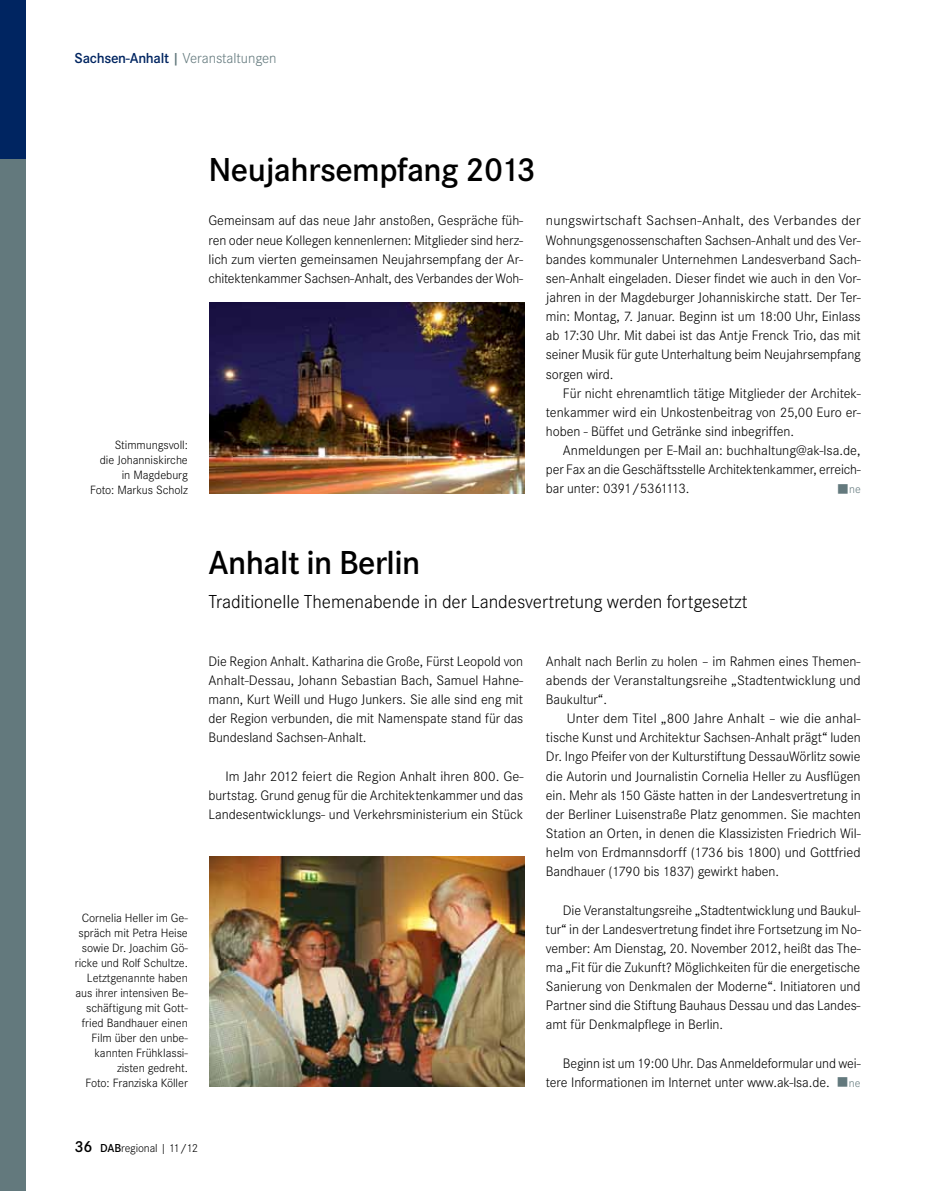
<style>
.page{position:relative;width:936px;height:1191px;background:#fff}
.page>*{position:absolute;margin:0;border:0;box-sizing:border-box;transform-origin:0 0}
.t1{font:600 34.5px "Corporate S";letter-spacing:-.015em;color:#000}
.t2{font:300 19.5px "Corporate S";letter-spacing:-.005em;color:#000}
.t3{font:300 15px "Corporate S";letter-spacing:-.005em;color:#63797d}
.t4{font:300 14.25px/19.2px "Corporate S";letter-spacing:-.005em;color:#000;text-align:justify}
.t5{font:300 14.25px "Corporate S";letter-spacing:-.005em;color:#000;scale:1.05 1}
.t6{font:300 12.45px/15px "Corporate S";letter-spacing:-.005em;color:#000;text-align:right}
.t7{font:300 12px "Corporate S";letter-spacing:-.01em;color:#000}
.t8{font:300 12px "Corporate S";color:#63797d}
.s1{font-weight:600;color:#002561}
.s2{font-weight:600}
.s3{color:#63797d}
.s4{font-size:12px;color:#63797d}
.s5{font-weight:600;font-size:16.5px}
</style>
<div class="page">
<div style="left:0;top:0;width:26px;height:1191px;background:#63797d"></div>
<div style="left:0;top:0;width:26px;height:159px;background:#002561"></div>
<img style="left:209px;top:857px;width:315px;height:229px">
<img style="left:209px;top:302px;width:315px;height:191px">
<p class="t3" style="left:75px;top:50px;width:203px"><span class="s1">Sachsen-Anhalt</span> <span class="s2">|</span> Veranstaltungen</p>
<p class="t6" style="left:90px;top:437px;width:99px">Stimmungsvoll:<br>die Johanniskirche in Magdeburg<br>Foto: Markus Scholz</p>
<p class="t1" style="left:208px;top:149px;width:328px">Neujahrsempfang 2013</p>
<p class="t4" style="left:208px;top:211px;width:316px">Gemeinsam auf das neue Jahr anstoßen, Gespräche füh&shy;ren oder neue Kollegen kennenlernen: Mitglieder sind herz&shy;lich zum vierten gemeinsamen Neujahrsempfang der Ar&shy;chitektenkammer Sachsen-Anhalt, des Verbandes der Woh-</p>
<p class="t5" style="left:546px;top:213px;width:301px">nungswirtschaft Sachsen-Anhalt, des Verbandes der</p>
<p class="t4" style="left:546px;top:230px;width:316px">Wohnungsgenossenschaften Sachsen-Anhalt und des Ver-</p>
<p class="t4" style="left:546px;top:249px;width:316px">bandes kommunaler Unternehmen Landesverband Sach-</p>
<p class="t4" style="left:546px;top:269px;width:316px">sen-Anhalt eingeladen. Dieser findet wie auch in den Vor-</p>
<p class="t4" style="left:546px;top:288px;width:316px">jahren in der Magdeburger Johanniskirche statt. Der Ter-</p>
<p class="t4" style="left:546px;top:307px;width:316px">min: Montag, 7. Januar. Beginn ist um 18:00 Uhr, Einlass</p>
<p class="t4" style="left:546px;top:326px;width:316px">ab 17:30 Uhr. Mit dabei ist das Antje Frenck Trio, das mit</p>
<p class="t4" style="left:546px;top:345px;width:316px">seiner Musik für gute Unterhaltung beim Neujahrsempfang</p>
<p class="t4" style="left:546px;top:364px;width:69px">sorgen wird.</p>
<p class="t4" style="left:563px;top:383px;width:299px">Für nicht ehrenamtlich tätige Mitglieder der Architek-</p>
<p class="t4" style="left:546px;top:403px;width:316px">tenkammer wird ein Unkostenbeitrag von 25,00 Euro er-</p>
<p class="t4" style="left:546px;top:422px;width:249px">hoben - Büffet und Getränke sind inbegriffen.</p>
<p class="t4" style="left:563px;top:441px;width:299px">Anmeldungen per E-Mail an: buchhaltung@ak-lsa.de,</p>
<p class="t4" style="left:546px;top:460px;width:316px">per Fax an die Geschäftsstelle Architektenkammer, erreich-</p>
<p class="t4" style="left:546px;top:479px;width:145px">bar unter: 0391/5361113.</p>
<p class="t8" style="left:836px;top:483px;width:25px">■ne</p>
<p class="t6" style="left:75px;top:910px;width:114px">Cornelia Heller im Ge&shy;spräch mit Petra Heise sowie Dr. Joachim Gö&shy;ricke und Rolf Schultze.<br>Letztgenannte haben aus ihrer intensiven Be&shy;schäftigung mit Gott&shy;fried Bandhauer einen<br>Film über den unbe&shy;kannten Frühklassi&shy;zisten gedreht.<br>Foto: Franziska Köller</p>
<p class="t1" style="left:208px;top:542px;width:213px">Anhalt in Berlin</p>
<p class="t2" style="left:208px;top:590px;width:540px">Traditionelle Themenabende in der Landesvertretung werden fortgesetzt</p>
<p class="t4" style="left:208px;top:651px;width:316px">Die Region Anhalt. Katharina die Große, Fürst Leopold von Anhalt-Dessau, Johann Sebastian Bach, Samuel Hahne&shy;mann, Kurt Weill und Hugo Junkers. Sie alle sind eng mit der Region verbunden, die mit Namenspate stand für das Bundesland Sachsen-Anhalt.</p>
<p class="t4" style="left:208px;top:766px;width:316px;text-indent:17px">Im Jahr 2012 feiert die Region Anhalt ihren 800. Ge&shy;burtstag. Grund genug für die Architektenkammer und das Landesentwicklungs- und Verkehrsministerium ein Stück</p>
<p class="t4" style="left:546px;top:651px;width:316px">Anhalt nach Berlin zu holen – im Rahmen eines Themen-</p>
<p class="t4" style="left:546px;top:670px;width:316px">abends der Veranstaltungsreihe „Stadtentwicklung und</p>
<p class="t4" style="left:546px;top:690px;width:63px">Baukultur“.</p>
<p class="t4" style="left:567px;top:709px;width:295px">Unter dem Titel „800 Jahre Anhalt – wie die anhal-</p>
<p class="t4" style="left:546px;top:728px;width:316px">tische Kunst und Architektur Sachsen-Anhalt prägt“ luden</p>
<p class="t4" style="left:546px;top:747px;width:316px">Dr. Ingo Pfeifer von der Kulturstiftung DessauWörlitz sowie</p>
<p class="t4" style="left:546px;top:766px;width:316px">die Autorin und Journalistin Cornelia Heller zu Ausflügen</p>
<p class="t4" style="left:546px;top:785px;width:316px">ein. Mehr als 150 Gäste hatten in der Landesvertretung in</p>
<p class="t4" style="left:546px;top:804px;width:316px">der Berliner Luisenstraße Platz genommen. Sie machten</p>
<p class="t4" style="left:546px;top:823px;width:316px">Station an Orten, in denen die Klassizisten Friedrich Wil-</p>
<p class="t4" style="left:546px;top:843px;width:316px">helm von Erdmannsdorff (1736 bis 1800) und Gottfried</p>
<p class="t4" style="left:546px;top:862px;width:235px">Bandhauer (1790 bis 1837) gewirkt haben.</p>
<p class="t4" style="left:546px;top:900px;width:316px;text-indent:17px">Die Veranstaltungsreihe „Stadtentwicklung und Baukul&shy;tur“ in der Landesvertretung findet ihre Fortsetzung im No&shy;vember: Am Dienstag, 20. November 2012, heißt das The&shy;ma „Fit für die Zukunft? Möglichkeiten für die energetische Sanierung von Denkmalen der Moderne“. Initiatoren und Partner sind die Stiftung Bauhaus Dessau und das Landes&shy;amt für Denkmalpflege in Berlin.</p>
<p class="t4" style="left:546px;top:1053px;width:316px;text-align:right">Beginn ist um 19:00 Uhr. Das Anmeldeformular und wei&shy;tere Informationen im Internet unter www.ak-lsa.de. <span class="s3">■</span><span class="s4">ne</span></p>
<p class="t7" style="left:74px;top:1141px;width:125px"><span class="s5">36</span> <span class="s2">DAB</span>regional | 11/12</p>
</div>
